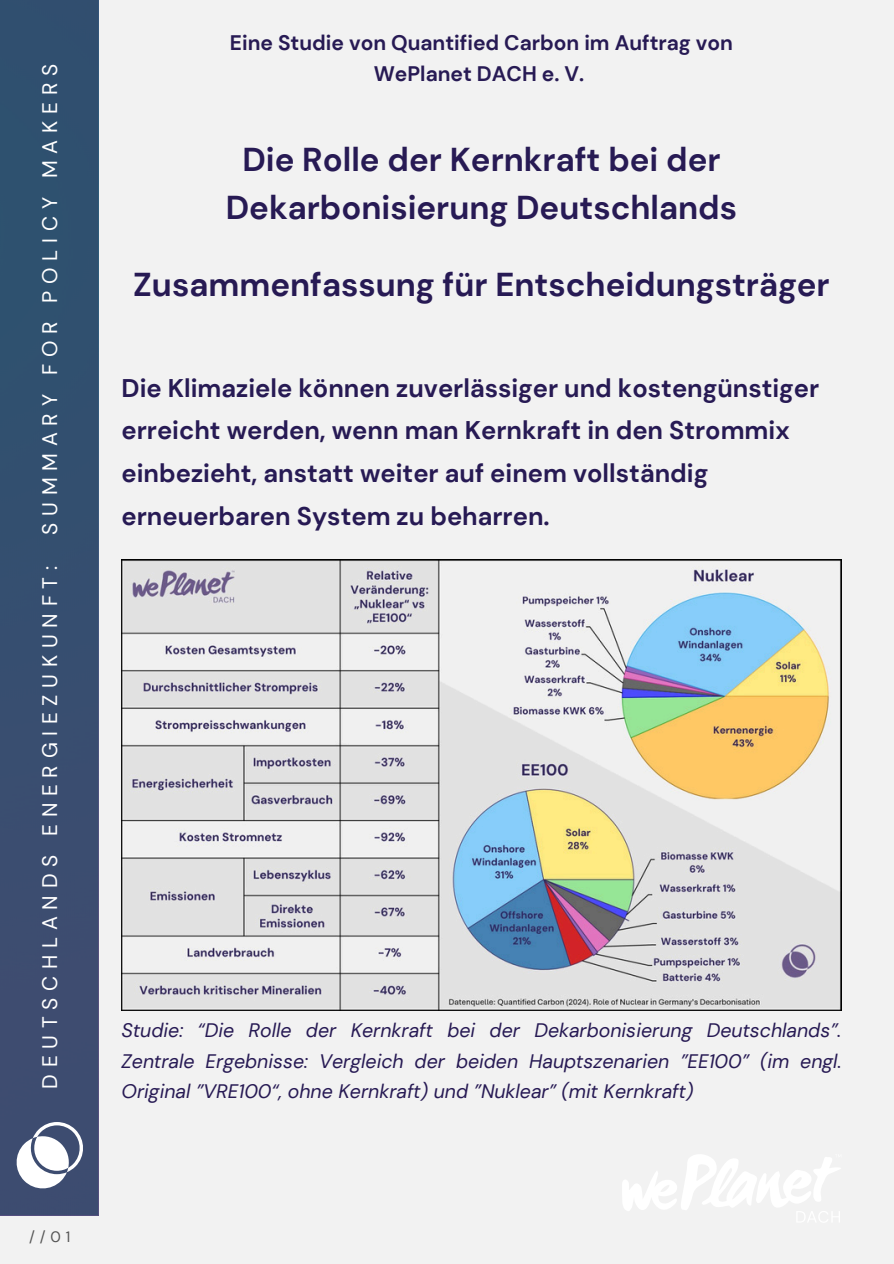
<style>
.page{position:relative;width:894px;height:1264px;background:#fff}
.page>*{position:absolute;margin:0;border:0;box-sizing:border-box;transform-origin:0 0}
.t1{font:700 33px/48.3px "DM Sans";color:#271a54;text-align:center}
.t2{font:700 25.5px/42.8px "DM Sans";color:#271a54}
.t3{font:700 21px/30.3px "DM Sans";color:#271a54;text-align:center}
.t4{font:21px "DM Sans";letter-spacing:.32em;color:#fff}
.t5{font:italic 19.5px/30.3px "DM Sans";color:#271a54;text-align:justify}
.t6{font:15px "DM Sans";color:#545454}
</style>
<div class="page">
<div style="left:0;top:0;width:893px;height:1263px;background:#f2f2f2"></div>
<svg style="left:622px;top:1154px;width:219px;height:68px"></svg>
<div style="left:0;top:0;width:99px;height:1215px;background:#354e70"></div>
<svg style="left:17px;top:1122px;width:66px;height:66px"></svg>
<img style="left:121px;top:559px;width:719px;height:451px">
<h1 class="t4" style="left:36px;top:534px;width:472px;rotate:-90deg">SUMMARY FOR POLICY MAKERS</h1>
<h1 class="t4" style="left:36px;top:1088px;width:524px;rotate:-90deg">DEUTSCHLANDS ENERGIEZUKUNFT:</h1>
<h1 class="t6" style="left:29px;top:1227px;width:43px">//01</h1>
<h3 class="t3" style="left:230px;top:28px;width:504px">Eine Studie von Quantified Carbon im Auftrag von<br>WePlanet DACH e. V.</h3>
<p class="t1" style="left:226px;top:135px;width:512px">Die Rolle der Kernkraft bei der<br>Dekarbonisierung Deutschlands</p>
<p class="t1" style="left:133px;top:260px;width:697px">Zusammenfassung für Entscheidungsträger</p>
<p class="t2" style="left:121px;top:366px;width:699px">Die Klimaziele können zuverlässiger und kostengünstiger erreicht werden, wenn man Kernkraft in den Strommix einbezieht, anstatt weiter auf einem vollständig erneuerbaren System zu beharren.</p>
<h4 class="t5" style="left:121px;top:1015px;width:721px">Studie: “Die Rolle der Kernkraft bei der Dekarbonisierung Deutschlands”.<br>Zentrale Ergebnisse: Vergleich der beiden Hauptszenarien ”EE100” (im engl.<br>Original ”VRE100“, ohne Kernkraft) und ”Nuklear” (mit Kernkraft)</h4>
</div>
